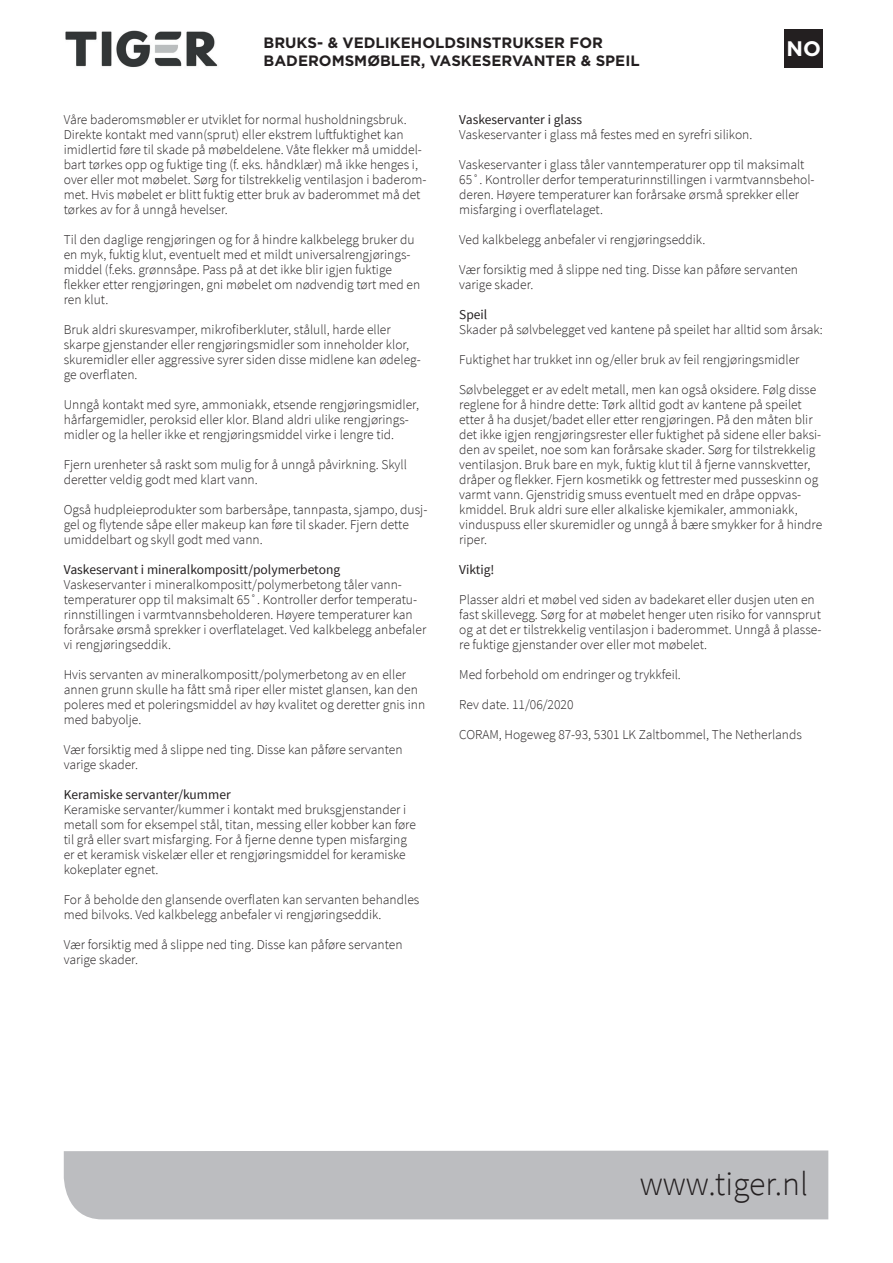
<style>
.page{position:relative;width:893px;height:1263px;background:#fff}
.page>*{position:absolute;margin:0;border:0;box-sizing:border-box;transform-origin:0 0}
.t1{font:300 33.75px "Source Sans Pro";color:#231f20}
.t2{font:700 21px "Gotham";color:#fff}
.t3{font:700 15px/18px "Gotham";color:#231f20}
.t4{font:300 13.5px/15px "Source Sans Pro";color:#231f20}
.t5{font:13.5px "Source Sans Pro";color:#231f20}
</style>
<div class="page">
<div style="left:784px;top:29px;width:39px;height:39px;background:#231f20"></div>
<img style="left:65px;top:30px;width:153px;height:37px">
<div style="left:64px;top:1150px;width:764px;height:69px;background:#bcbdc0"></div>
<p class="t3" style="left:264px;top:34px;width:377px">BRUKS- &amp; VEDLIKEHOLDSINSTRUKSER FOR<br>BADEROMSMØBLER, VASKESERVANTER &amp; SPEIL</p>
<h2 class="t2" style="left:786px;top:34px;width:36px">NO</h2>
<p class="t4" style="left:64px;top:112px;width:364px">Våre baderomsmøbler er utviklet for normal husholdningsbruk.<br>Direkte kontakt med vann(sprut) eller ekstrem luftfuktighet kan imidlertid føre til skade på møbeldelene. Våte flekker må umiddel&shy;bart tørkes opp og fuktige ting (f. eks. håndklær) må ikke henges i, over eller mot møbelet. Sørg for tilstrekkelig ventilasjon i baderom&shy;met. Hvis møbelet er blitt fuktig etter bruk av baderommet må det tørkes av for å unngå hevelser.</p>
<p class="t4" style="left:64px;top:232px;width:358px">Til den daglige rengjøringen og for å hindre kalkbelegg bruker du en myk, fuktig klut, eventuelt med et mildt universalrengjørings&shy;middel (f.eks. grønnsåpe. Pass på at det ikke blir igjen fuktige flekker etter rengjøringen, gni møbelet om nødvendig tørt med en ren klut.</p>
<p class="t4" style="left:64px;top:322px;width:358px">Bruk aldri skuresvamper, mikrofiberkluter, stålull, harde eller skarpe gjenstander eller rengjøringsmidler som inneholder klor, skuremidler eller aggressive syrer siden disse midlene kan ødeleg&shy;ge overflaten.</p>
<p class="t4" style="left:64px;top:397px;width:357px">Unngå kontakt med syre, ammoniakk, etsende rengjøringsmidler, hårfargemidler, peroksid eller klor. Bland aldri ulike rengjørings&shy;midler og la heller ikke et rengjøringsmiddel virke i lengre tid.</p>
<p class="t4" style="left:64px;top:457px;width:345px">Fjern urenheter så raskt som mulig for å unngå påvirkning. Skyll deretter veldig godt med klart vann.</p>
<p class="t4" style="left:64px;top:502px;width:365px">Også hudpleieprodukter som barbersåpe, tannpasta, sjampo, dusj&shy;gel og flytende såpe eller makeup kan føre til skader. Fjern dette umiddelbart og skyll godt med vann.</p>
<p class="t5" style="left:64px;top:561px;width:278px">Vaskeservant i mineralkompositt/polymerbetong</p>
<p class="t4" style="left:64px;top:577px;width:364px">Vaskeservanter i mineralkompositt/polymerbetong tåler vann&shy;temperaturer opp til maksimalt 65˚. Kontroller derfor temperatu&shy;rinnstillingen i varmtvannsbeholderen. Høyere temperaturer kan forårsake ørsmå sprekker i overflatelaget. Ved kalkbelegg anbefaler vi rengjøringseddik.</p>
<p class="t4" style="left:64px;top:667px;width:363px">Hvis servanten av mineralkompositt/polymerbetong av en eller annen grunn skulle ha fått små riper eller mistet glansen, kan den poleres med et poleringsmiddel av høy kvalitet og deretter gnis inn med babyolje.</p>
<p class="t4" style="left:64px;top:742px;width:340px">Vær forsiktig med å slippe ned ting. Disse kan påføre servanten varige skader.</p>
<p class="t5" style="left:64px;top:786px;width:168px">Keramiske servanter/kummer</p>
<p class="t4" style="left:64px;top:802px;width:354px">Keramiske servanter/kummer i kontakt med bruksgjenstander i metall som for eksempel stål, titan, messing eller kobber kan føre til grå eller svart misfarging. For å fjerne denne typen misfarging er et keramisk viskelær eller et rengjøringsmiddel for keramiske kokeplater egnet.</p>
<p class="t4" style="left:64px;top:892px;width:357px">For å beholde den glansende overflaten kan servanten behandles med bilvoks. Ved kalkbelegg anbefaler vi rengjøringseddik.</p>
<p class="t4" style="left:64px;top:937px;width:340px">Vær forsiktig med å slippe ned ting. Disse kan påføre servanten varige skader.</p>
<p class="t5" style="left:459px;top:111px;width:124px">Vaskeservanter i glass</p>
<p class="t4" style="left:459px;top:127px;width:295px">Vaskeservanter i glass må festes med en syrefri silikon.</p>
<p class="t4" style="left:459px;top:157px;width:357px">Vaskeservanter i glass tåler vanntemperaturer opp til maksimalt 65˚. Kontroller derfor temperaturinnstillingen i varmtvannsbehol&shy;deren. Høyere temperaturer kan forårsake ørsmå sprekker eller misfarging i overflatelaget.</p>
<p class="t4" style="left:459px;top:232px;width:248px">Ved kalkbelegg anbefaler vi rengjøringseddik.</p>
<p class="t4" style="left:459px;top:262px;width:340px">Vær forsiktig med å slippe ned ting. Disse kan påføre servanten varige skader.</p>
<p class="t5" style="left:459px;top:306px;width:30px">Speil</p>
<p class="t4" style="left:459px;top:322px;width:365px">Skader på sølvbelegget ved kantene på speilet har alltid som årsak:</p>
<p class="t4" style="left:459px;top:352px;width:342px">Fuktighet har trukket inn og/eller bruk av feil rengjøringsmidler</p>
<p class="t4" style="left:459px;top:382px;width:364px">Sølvbelegget er av edelt metall, men kan også oksidere. Følg disse reglene for å hindre dette: Tørk alltid godt av kantene på speilet etter å ha dusjet/badet eller etter rengjøringen. På den måten blir det ikke igjen rengjøringsrester eller fuktighet på sidene eller baksi&shy;den av speilet, noe som kan forårsake skader. Sørg for tilstrekkelig ventilasjon. Bruk bare en myk, fuktig klut til å fjerne vannskvetter, dråper og flekker. Fjern kosmetikk og fettrester med pusseskinn og varmt vann. Gjenstridig smuss eventuelt med en dråpe oppvas&shy;kmiddel. Bruk aldri sure eller alkaliske kjemikaler, ammoniakk, vinduspuss eller skuremidler og unngå å bære smykker for å hindre riper.</p>
<p class="t5" style="left:459px;top:561px;width:37px">Viktig!</p>
<p class="t4" style="left:459px;top:592px;width:364px">Plasser aldri et møbel ved siden av badekaret eller dusjen uten en fast skillevegg. Sørg for at møbelet henger uten risiko for vannsprut og at det er tilstrekkelig ventilasjon i baderommet. Unngå å plasse&shy;re fuktige gjenstander over eller mot møbelet.</p>
<p class="t4" style="left:459px;top:667px;width:223px">Med forbehold om endringer og trykkfeil.</p>
<p class="t4" style="left:459px;top:697px;width:116px">Rev date. 11/06/2020</p>
<p class="t4" style="left:459px;top:727px;width:344px">CORAM, Hogeweg 87-93, 5301 LK Zaltbommel, The Netherlands</p>
<h1 class="t1" style="left:640px;top:1163px;width:170px">www.tiger.nl</h1>
</div>
